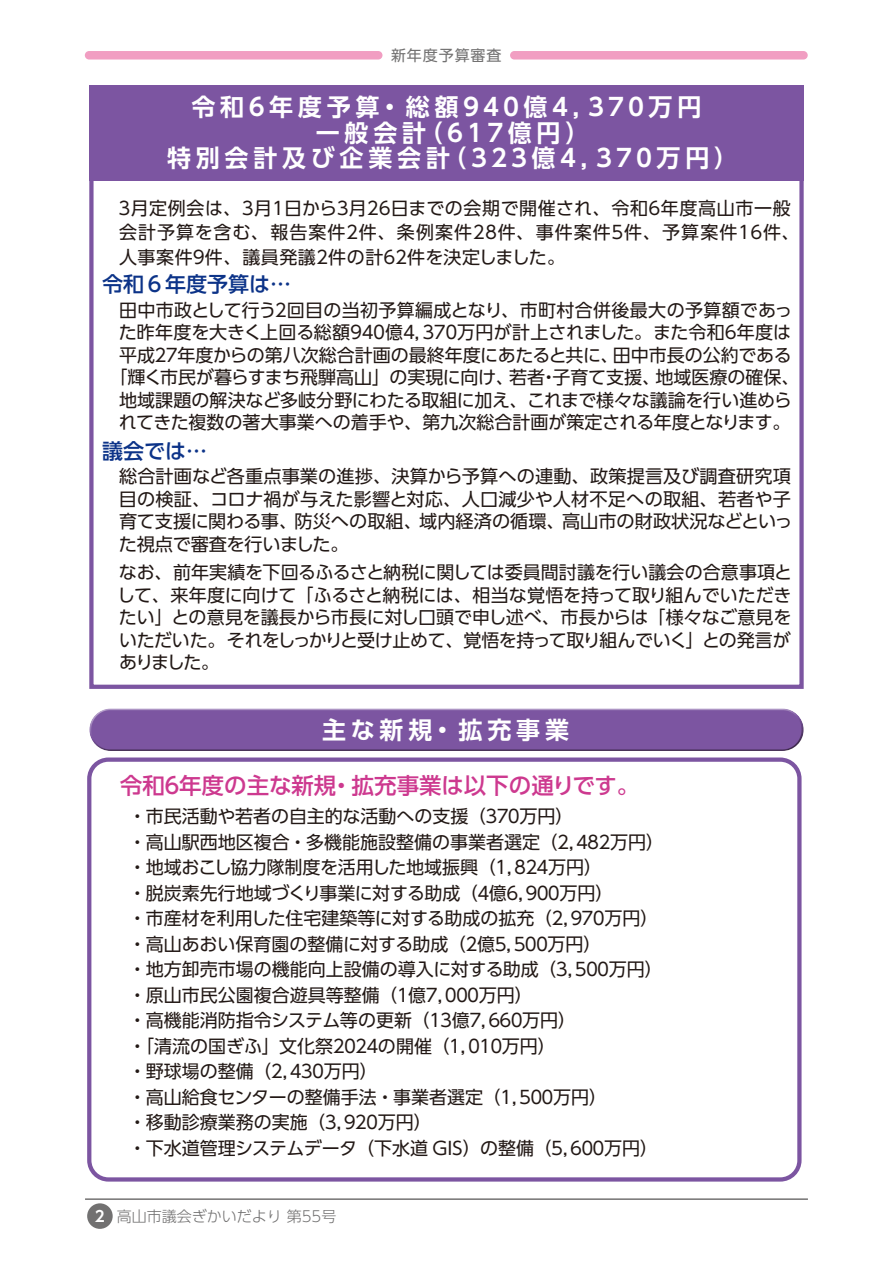
<style>
.page{position:relative;width:893px;height:1263px;background:#fff}
.page>*{position:absolute;margin:0;border:0;box-sizing:border-box;transform-origin:0 0}
.t1{font:700 24px/25.5px "UD Shin Go Pro De";letter-spacing:.105em;color:#fff;text-align:center}
.t2{font:700 24px "UD Shin Go Pro De";letter-spacing:.2em;color:#fff}
.t3{font:500 22.5px "UD Shin Go Pro";color:#cd398f}
.t4{font:500 21px "UD Shin Go Pro";color:#0c3388}
.t5{font:18px/25.5px "UD Shin Go Pro";color:#221815;text-align:justify}
.t6{font:18px/24.8px "UD Shin Go Pro";letter-spacing:.025em;color:#221815}
.t7{font:300 15px "UD Shin Go Pro";color:#727171}
.t8{font:15px "UD Shin Go Pro";letter-spacing:.06em;color:#727171}
.s1{font-family:"UD Shin Go Pro De";font-weight:700;color:#fff}
</style>
<div class="page">
<div style="left:87px;top:757px;width:714px;height:424px;border:4px solid #7c55a1;border-radius:19px"></div>
<div style="left:89px;top:174px;width:715px;height:515px;border:4px solid #7c55a1"></div>
<div style="left:89px;top:85px;width:715px;height:96px;background:#7c55a1"></div>
<div style="left:86px;top:707px;width:719px;height:33px;background:#fff;opacity:.75"></div>
<div style="left:86px;top:715px;width:719px;height:37px;background:#221815;opacity:.75"></div>
<div style="left:510px;top:51px;width:298px;height:9px;background:#f19ec2;border-radius:4px"></div>
<div style="left:85px;top:51px;width:297px;height:9px;background:#f19ec2;border-radius:4px"></div>
<hr style="left:85px;top:1198px;width:723px;height:2px;background:#727171">
<div style="left:87px;top:1203px;width:26px;height:26px;background:#727171;border-radius:50%"></div>
<p class="t8" style="left:391px;top:43px;width:112px">新年度予算審査</p>
<h1 class="t1" style="left:167px;top:94px;width:573px">令和６年度予算・総額９４０億４，３７０万円<br>一般会計（６１７億円）<br>特別会計及び企業会計（３２３億４，３７０万円）</h1>
<p class="t6" style="left:116px;top:195px;width:685px">３月定例会は、３月１日から３月２６日までの会期で開催され、令和６年度高山市一般会計予算を含む、報告案件２件、条例案件２８件、事件案件５件、予算案件１６件、人事案件９件、議員発議２件の計６２件を決定しました。</p>
<p class="t4" style="left:102px;top:267px;width:191px">令和６年度予算は…</p>
<p class="t5" style="left:109px;top:298px;width:692px;line-height:22.5px;text-align:center">田中市政として行う２回目の当初予算編成となり、市町村合併後最大の予算額であった昨年度を大きく上回る総額９４０億４，３７０万円が計上されました。また令和６年度は平成２７年度からの第八次総合計画の最終年度にあたると共に、田中市長の公約である「輝く市民が暮らすまち飛騨高山」の実現に向け、若者・子育て支援、地域医療の確保、地域課題の解決など多岐分野にわたる取組に加え、これまで様々な議論を行い進められてきた複数の著大事業への着手や、第九次総合計画が策定される年度となります。</p>
<p class="t4" style="left:102px;top:434px;width:106px">議会では…</p>
<p class="t5" style="left:119px;top:465px;width:675px;line-height:22.5px">総合計画など各重点事業の進捗、決算から予算への連動、政策提言及び調査研究項目の検証、コロナ禍が与えた影響と対応、人口減少や人材不足への取組、若者や子育て支援に関わる事、防災への取組、域内経済の循環、高山市の財政状況などといった視点で審査を行いました。</p>
<p class="t5" style="left:117px;top:561px;width:676px;line-height:22.5px">なお、前年実績を下回るふるさと納税に関しては委員間討議を行い議会の合意事項として、来年度に向けて「ふるさと納税には、相当な覚悟を持って取り組んでいただきたい」との意見を議長から市長に対し口頭で申し述べ、市長からは「様々なご意見をいただいた。それをしっかりと受け止めて、覚悟を持って取り組んでいく」との発言がありました。</p>
<h1 class="t2" style="left:322px;top:710px;width:248px">主な新規・拡充事業</h1>
<p class="t3" style="left:120px;top:767px;width:521px">令和６年度の主な新規・拡充事業は以下の通りです。</p>
<p class="t5" style="left:129px;top:803px;width:537px;text-align:left">・市民活動や若者の自主的な活動への支援（３７０万円）<br>・高山駅西地区複合・多機能施設整備の事業者選定（２，４８２万円）・地域おこし協力隊制度を活用した地域振興（１，８２４万円）<br>・脱炭素先行地域づくり事業に対する助成（４億６，９００万円）<br>・市産材を利用した住宅建築等に対する助成の拡充（２，９７０万円）・高山あおい保育園の整備に対する助成（２億５，５００万円）<br>・地方卸売市場の機能向上設備の導入に対する助成（３，５００万円）・原山市民公園複合遊具等整備（１億７，０００万円）<br>・高機能消防指令システム等の更新（１３億７，６６０万円）<br>・「清流の国ぎふ」文化祭２０２４の開催（１，０１０万円）<br>・野球場の整備（２，４３０万円）<br>・高山給食センターの整備手法・事業者選定（１，５００万円）<br>・移動診療業務の実施（３，９２０万円）<br>・下水道管理システムデータ（下水道 GIS）の整備（５，６００万円）</p>
<p class="t7" style="left:95px;top:1204px;width:243px"><span class="s1">2</span> 高山市議会ぎかいだより 第55号</p>
</div>
